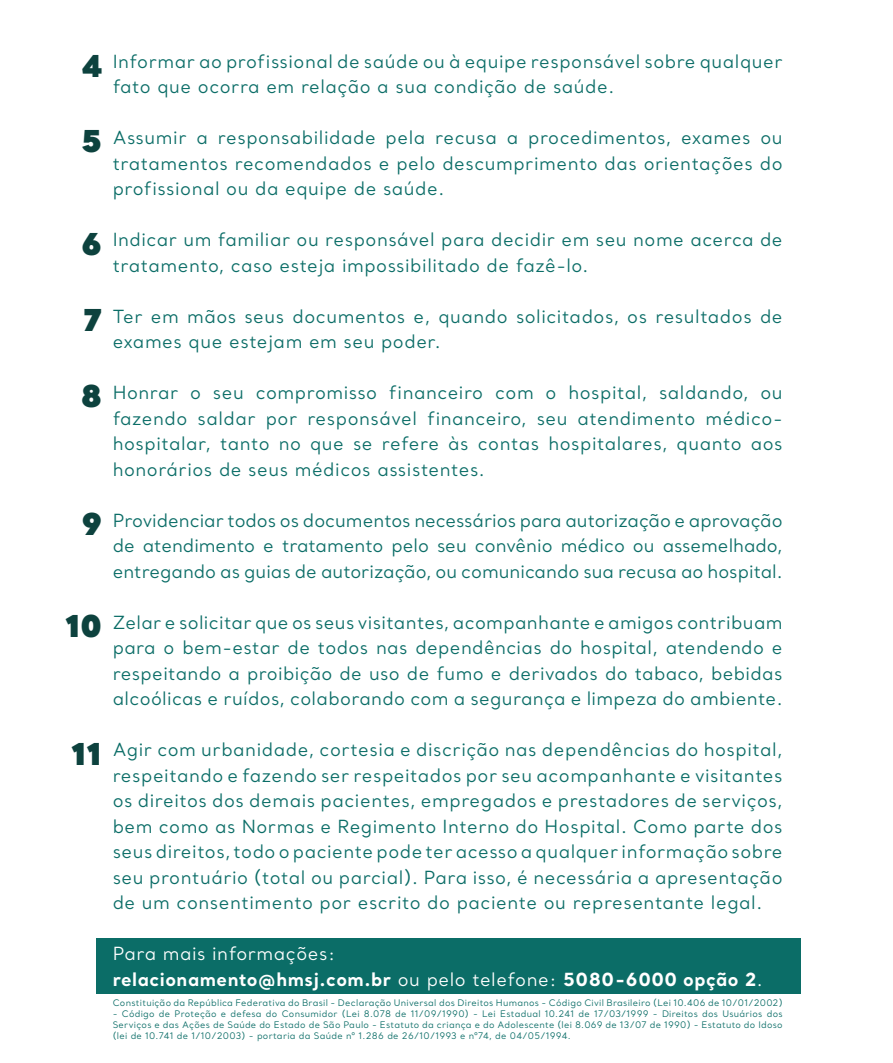
<style>
.page{position:relative;width:893px;height:1063px;background:#fff}
.page>*{position:absolute;margin:0;border:0;box-sizing:border-box;transform-origin:0 0}
.t1{font:900 30px "Santral";color:#0d423e}
.t2{font:18px/25.5px "Santral";letter-spacing:.03em;color:#0b6d67;text-align:justify}
.t3{font:700 18px/25.5px "Santral";letter-spacing:.03em;color:#fff}
.t4{font:9px/10.8px "Santral";letter-spacing:.03em;color:#0b6d67;text-align:justify}
.s1{font-weight:900;font-size:30px;color:#0d423e}
.s2{font-weight:400}
</style>
<div class="page">
<div style="left:96px;top:938px;width:705px;height:56px;background:#0b6d67"></div>
<p class="t2" style="left:113px;top:48px;width:671px;text-indent:-30px"><span class="s1">4</span> Informar ao profissional de saúde ou à equipe responsável sobre qualquer fato que ocorra em relação a sua condição de saúde.</p>
<p class="t2" style="left:113px;top:124px;width:671px">Assumir a responsabilidade pela recusa a procedimentos, exames ou tratamentos recomendados e pelo descumprimento das orientações do profissional ou da equipe de saúde.</p>
<p class="t2" style="left:113px;top:226px;width:671px">Indicar um familiar ou responsável para decidir em seu nome acerca de tratamento, caso esteja impossibilitado de fazê-lo.</p>
<p class="t2" style="left:113px;top:303px;width:671px">Ter em mãos seus documentos e, quando solicitados, os resultados de exames que estejam em seu poder.</p>
<p class="t2" style="left:113px;top:379px;width:671px">Honrar o seu compromisso financeiro com o hospital, saldando, ou fazendo saldar por responsável financeiro, seu atendimento médico&shy;hospitalar, tanto no que se refere às contas hospitalares, quanto aos honorários de seus médicos assistentes.</p>
<p class="t2" style="left:113px;top:507px;width:671px">Providenciar todos os documentos necessários para autorização e aprovação de atendimento e tratamento pelo seu convênio médico ou assemelhado, entregando as guias de autorização, ou comunicando sua recusa ao hospital.</p>
<p class="t2" style="left:113px;top:609px;width:671px">Zelar e solicitar que os seus visitantes, acompanhante e amigos contribuam para o bem-estar de todos nas dependências do hospital, atendendo e respeitando a proibição de uso de fumo e derivados do tabaco, bebidas alcoólicas e ruídos, colaborando com a segurança e limpeza do ambiente.</p>
<p class="t2" style="left:113px;top:737px;width:671px">Agir com urbanidade, cortesia e discrição nas dependências do hospital, respeitando e fazendo ser respeitados por seu acompanhante e visitantes os direitos dos demais pacientes, empregados e prestadores de serviços, bem como as Normas e Regimento Interno do Hospital. Como parte dos seus direitos, todo o paciente pode ter acesso a qualquer informação sobre seu prontuário (total ou parcial). Para isso, é necessária a apresentação de um consentimento por escrito do paciente ou representante legal.</p>
<p class="t3" style="left:113px;top:940px;width:652px"><span class="s2">Para mais informações:<br></span>relacionamento@hmsj.com.br <span class="s2">ou pelo telefone:</span> 5080-6000 opção 2<span class="s2">.</span></p>
<h1 class="t1" style="left:81px;top:119px;width:22px">5</h1>
<h1 class="t1" style="left:81px;top:222px;width:22px">6</h1>
<h1 class="t1" style="left:84px;top:298px;width:20px">7</h1>
<h1 class="t1" style="left:81px;top:374px;width:23px">8</h1>
<h1 class="t1" style="left:81px;top:502px;width:22px">9</h1>
<h1 class="t1" style="left:65px;top:604px;width:38px">10</h1>
<h1 class="t1" style="left:72px;top:732px;width:32px">11</h1>
<p class="t4" style="left:113px;top:997px;width:671px">Constituição da República Federativa do Brasil - Declaração Universal dos Direitos Humanos - Código Civil Brasileiro (Lei 10.406 de 10/01/2002)</p>
<p class="t4" style="left:113px;top:1008px;width:671px">- Código de Proteção e defesa do Consumidor (Lei 8.078 de 11/09/1990) - Lei Estadual 10.241 de 17/03/1999 - Direitos dos Usuários dos Serviços e das Ações de Saúde do Estado de São Paulo - Estatuto da criança e do Adolescente (lei 8.069 de 13/07 de 1990) - Estatuto do Idoso (lei de 10.741 de 1/10/2003) - portaria da Saúde nº 1.286 de 26/10/1993 e nº74, de 04/05/1994.</p>
</div>
